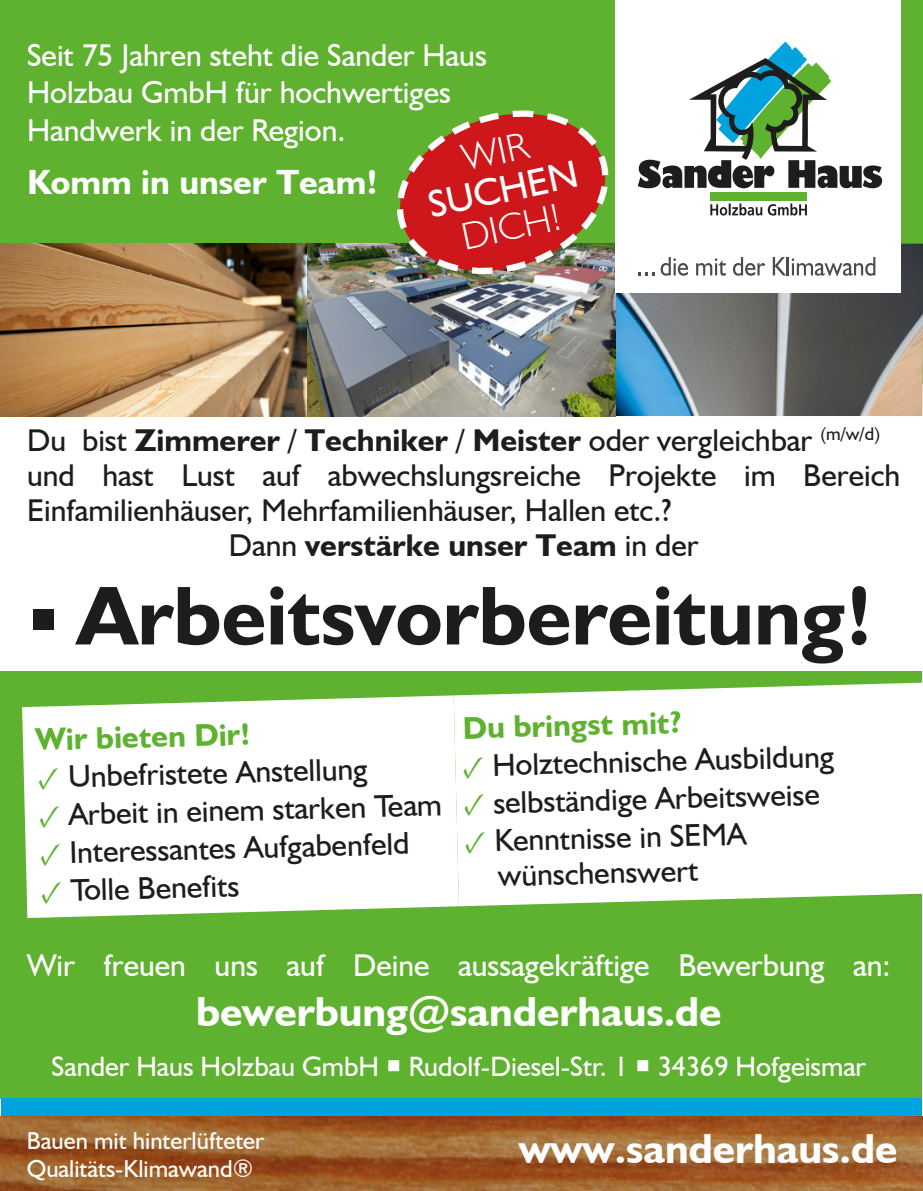
<style>
.page{position:relative;width:923px;height:1191px;background:#fff}
.page>*{position:absolute;margin:0;border:0;box-sizing:border-box;transform-origin:0 0}
.t1{font:700 84px "Humanist 521 BT";color:#1d1d1b}
.t2{font:700 42px "Humanist 521 BT";color:#fff}
.t3{font:38.5px "Humanist 521 BT";color:#fff}
.t4{font:300 38.5px "Humanist 521 BT";color:#fff}
.t5{font:700 35px "Humanist 521 BT";color:#fff}
.t6{font:31.5px/35px "Humanist 521 BT";color:#1d1d1b;text-align:center}
.t7{font:31.5px/37.8px "Humanist 521 BT";color:#fff}
.t8{font:700 31.5px "Humanist 521 BT";color:#1d1d1b}
.t9{font:700 31.5px "Humanist 521 BT";color:#5fb230}
.t10{font:28px "Humanist 521 BT";color:#fff}
.t11{font:24.5px/28px "Humanist 521 BT";color:#fff}
.s1{font-weight:700}
.s2{font-weight:400}
.s3{font-family:"Minion Pro";color:#5fb230}
</style>
<div class="page">
<div style="left:0;top:0;width:923px;height:384px;background:#5fb230"></div>
<div style="left:1px;top:671px;width:921px;height:427px;background:#5fb230"></div>
<svg style="left:22px;top:695px;width:437px;height:223px;background:#eef7e9"></svg>
<svg style="left:454px;top:682px;width:468px;height:224px;background:#f5faf2"></svg>
<img style="left:0;top:244px;width:923px;height:172px">
<div style="left:615px;top:0;width:285px;height:293px;background:#fff"></div>
<div style="left:710px;top:193px;width:97px;height:8px;background:#5fb230"></div>
<svg style="left:638px;top:42px;width:244px;height:146px"></svg>
<svg style="left:638px;top:257px;width:50px;height:19px"></svg>
<svg style="left:696px;top:258px;width:30px;height:18px"></svg>
<svg style="left:733px;top:257px;width:32px;height:19px"></svg>
<svg style="left:773px;top:257px;width:102px;height:19px"></svg>
<svg style="left:710px;top:203px;width:52px;height:12px"></svg>
<svg style="left:768px;top:203px;width:39px;height:12px"></svg>
<img style="left:0;top:1116px;width:923px;height:75px">
<div style="left:1px;top:1098px;width:920px;height:18px;background:#00a3dd"></div>
<svg style="left:393px;top:110px;width:219px;height:171px"></svg>
<p class="t7" style="left:27px;top:35px;width:461px">Seit 75 Jahren steht die Sander Haus</p>
<p class="t7" style="left:27px;top:73px;width:425px">Holzbau GmbH für hochwertiges<br>Handwerk in der Region.</p>
<p class="t5" style="left:27px;top:160px;width:352px">Komm in unser Team!</p>
<p class="t3" style="left:424px;top:182px;width:153px;rotate:-12deg">SUCHEN</p>
<p class="t4" style="left:457px;top:214px;width:102px;rotate:-12deg">DICH!</p>
<p class="t6" style="left:27px;top:422px;width:854px">Du bist <span class="s1">Zimmerer</span> / <span class="s1">Techniker</span> / <span class="s1">Meister</span> oder vergleichbar <sup>(m/w/d)</sup></p>
<p class="t6" style="left:27px;top:457px;width:875px;text-align:left">und hast Lust auf abwechslungsreiche Projekte im Bereich<br>Einfamilienhäuser, Mehrfamilienhäuser, Hallen etc.?</p>
<p class="t8" style="left:229px;top:525px;width:471px"><span class="s2">Dann</span> verstärke unser Team <span class="s2">in der</span></p>
<p class="t1" style="left:27px;top:563px;width:847px">▪ Arbeitsvorbereitung!</p>
<p class="t9" style="left:34px;top:721px;width:217px;rotate:-2deg">Wir bieten Dir!</p>
<p class="t6" style="left:37px;top:760px;width:331px;rotate:-2deg"><span class="s3">✓</span> Unbefristete Anstellung</p>
<p class="t6" style="left:38px;top:798px;width:405px;rotate:-2deg"><span class="s3">✓</span> Arbeit in einem starken Team</p>
<p class="t6" style="left:39px;top:836px;width:371px;rotate:-2deg"><span class="s3">✓</span> Interessantes Aufgabenfeld</p>
<p class="t6" style="left:40px;top:873px;width:200px;rotate:-2deg"><span class="s3">✓</span> Tolle Benefits</p>
<p class="t9" style="left:462px;top:709px;width:221px;rotate:-2deg">Du bringst mit?</p>
<p class="t6" style="left:462px;top:749px;width:373px;rotate:-2deg"><span class="s3">✓</span> Holztechnische Ausbildung</p>
<p class="t6" style="left:463px;top:787px;width:358px;rotate:-2deg"><span class="s3">✓</span> selbständige Arbeitsweise</p>
<p class="t6" style="left:464px;top:824px;width:284px;rotate:-2deg"><span class="s3">✓</span> Kenntnisse in SEMA wünschenswert</p>
<p class="t7" style="left:27px;top:945px;width:865px">Wir freuen uns auf Deine aussagekräftige Bewerbung an:</p>
<p class="t2" style="left:196px;top:986px;width:527px">bewerbung@sanderhaus.de</p>
<p class="t10" style="left:52px;top:1048px;width:816px">Sander Haus Holzbau GmbH ○ Rudolf-Diesel-Str. 1 ○ 34369 Hofgeismar</p>
<p class="t11" style="left:27px;top:1126px;width:239px">Bauen mit hinterlüfteter<br>Qualitäts-Klimawand®</p>
<p class="t2" style="left:519px;top:1122px;width:380px">www.sanderhaus.de</p>
</div>
